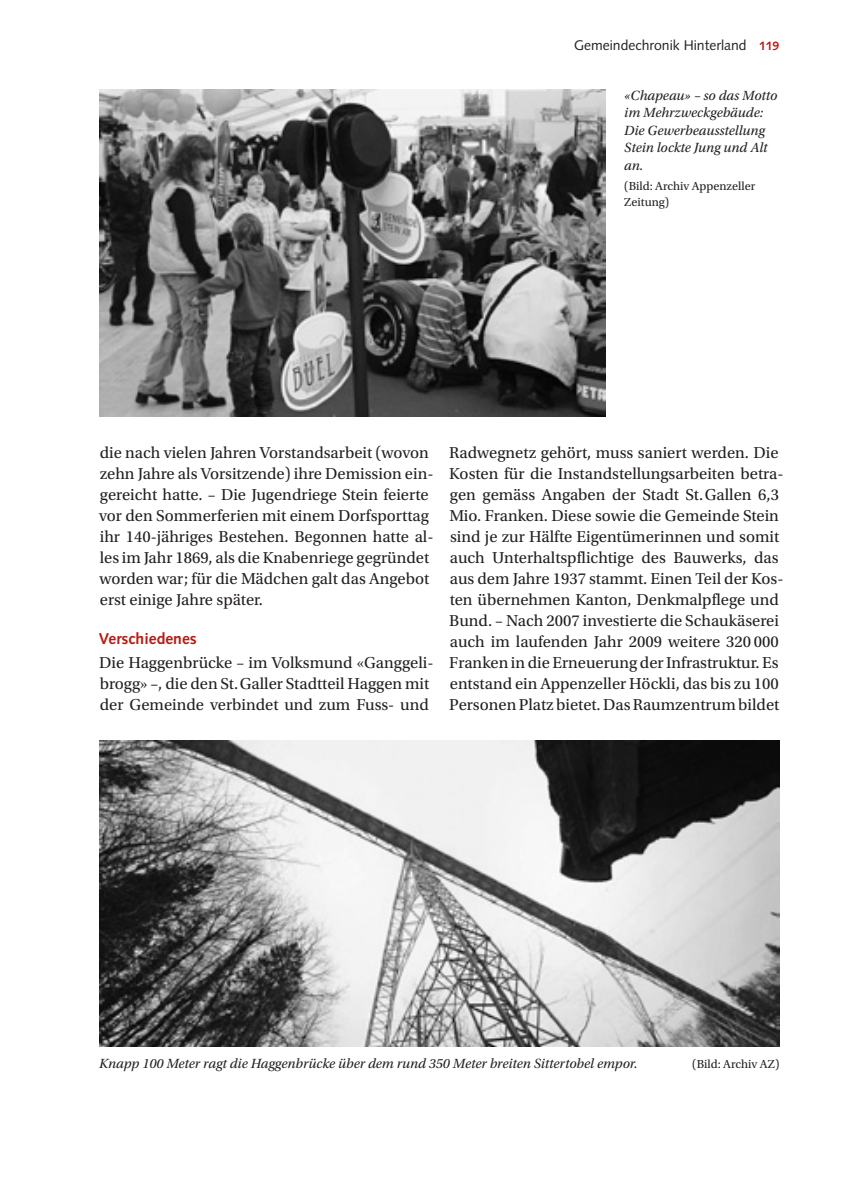
<style>
.page{position:relative;width:844px;height:1191px;background:#fff}
.page>*{position:absolute;margin:0;border:0;box-sizing:border-box;transform-origin:0 0}
.t1{font:16.62px/21px "Utopia Std";color:#231f20}
.t2{font:700 15.75px "Syntax LT Std";color:#b41d15}
.t3{font:italic 14px/17.5px "Utopia Std";color:#231f20}
.t4{font:14px "Syntax LT Std";color:#231f20}
.t5{font:12.25px/15.8px "Utopia Std";color:#231f20}
.s1{font-weight:700;font-size:12.25px;color:#b41d15}
</style>
<div class="page">
<img style="left:99px;top:89px;width:506px;height:327px">
<img style="left:99px;top:740px;width:680px;height:306px">
<p class="t4" style="left:574px;top:37px;width:207px">Gemeindechronik Hinterland <span class="s1">119</span></p>
<p class="t3" style="left:624px;top:86px;width:155px">«Chapeau» – so das Motto im Mehrzweckgebäude:<br>Die Gewerbeausstellung<br>Stein lockte Jung und Alt an.</p>
<p class="t5" style="left:624px;top:179px;width:132px">(Bild: Archiv Appenzeller<br>Zeitung)</p>
<p class="t1" style="left:99px;top:443px;width:336px">die nach vielen Jahren Vorstandsarbeit (wovon zehn Jahre als Vorsitzende) ihre Demission ein&shy;gereicht hatte. – Die Jugendriege Stein feierte vor den Sommerferien mit einem Dorfsporttag ihr 140-jähriges Bestehen. Begonnen hatte al&shy;les im Jahr 1869, als die Knabenriege gegründet worden war; für die Mädchen galt das Angebot erst einige Jahre später.</p>
<p class="t2" style="left:99px;top:629px;width:99px">Verschiedenes</p>
<p class="t1" style="left:99px;top:653px;width:335px">Die Haggenbrücke – im Volksmund «Ganggeli&shy;brogg» –, die den St.Galler Stadtteil Haggen mit der Gemeinde verbindet und zum Fuss- und</p>
<p class="t1" style="left:449px;top:443px;width:335px">Radwegnetz gehört, muss saniert werden. Die Kosten für die Instandstellungsarbeiten betra&shy;gen gemäss Angaben der Stadt St.Gallen 6,3<br>Mio. Franken. Diese sowie die Gemeinde Stein sind je zur Hälfte Eigentümerinnen und somit auch Unterhaltspflichtige des Bauwerks, das aus dem Jahre 1937 stammt. Einen Teil der Kos&shy;ten übernehmen Kanton, Denkmalpflege und Bund. – Nach 2007 investierte die Schaukäserei auch im laufenden Jahr 2009 weitere 320 000<br>Franken in die Erneuerung der Infrastruktur. Es entstand ein Appenzeller Höckli, das bis zu 100<br>Personen Platz bietet. Das Raumzentrum bildet</p>
<p class="t3" style="left:99px;top:1054px;width:539px">Knapp 100 Meter ragt die Haggenbrücke über dem rund 350 Meter breiten Sittertobel empor.</p>
<p class="t5" style="left:692px;top:1056px;width:89px">(Bild: Archiv AZ)</p>
</div>
